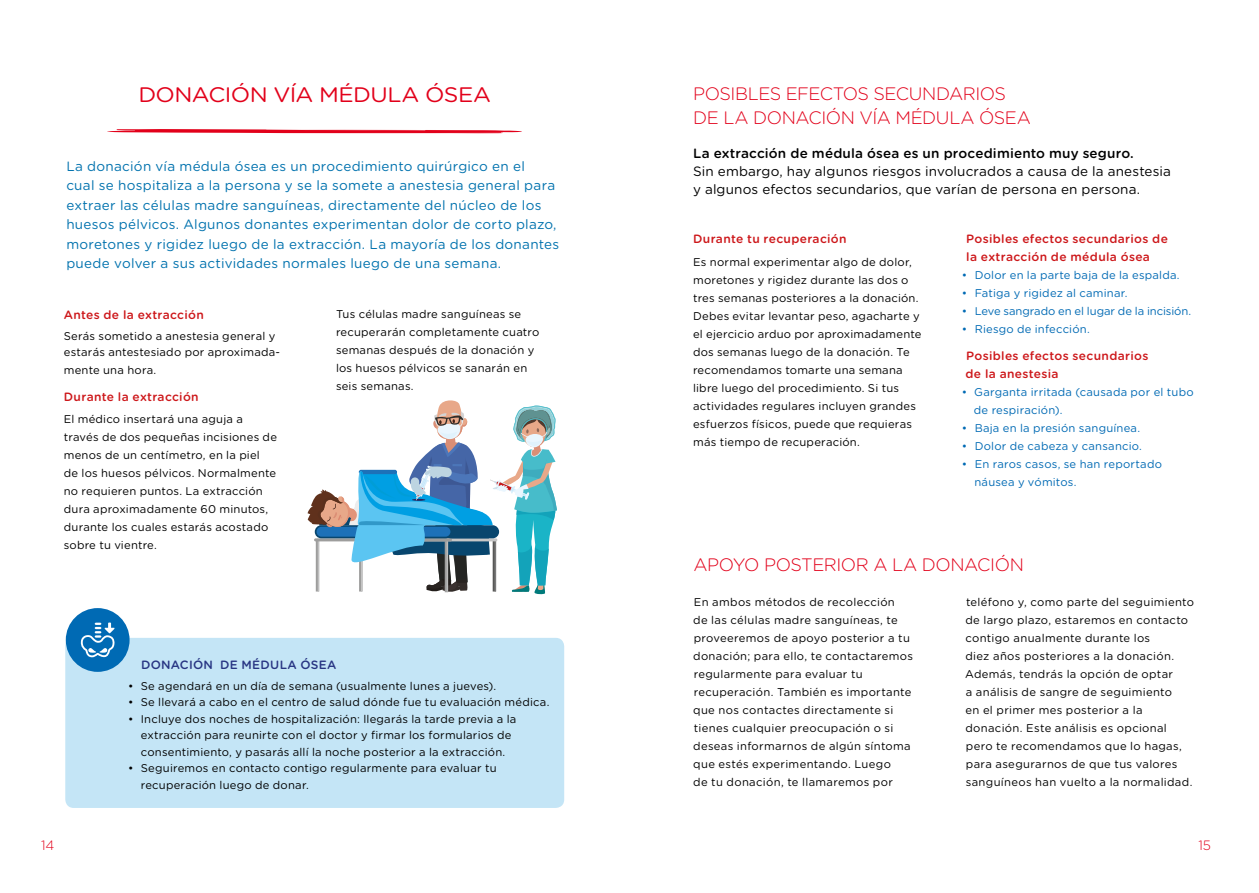
<style>
.page{position:relative;width:1259px;height:893px;background:#fff}
.page>*{position:absolute;margin:0;border:0;box-sizing:border-box;transform-origin:0 0}
.t1{font:21px "Gotham Rounded";letter-spacing:-.025em;color:#e2001a;scale:1.09 1}
.t2{font:300 18px/24px "Gotham Rounded";letter-spacing:-.025em;color:#e2001a}
.t3{font:13.5px/19.5px "Gotham Rounded";letter-spacing:.02em;color:#0072ae}
.t4{font:13.5px/18px "Gotham Rounded";letter-spacing:.01em;color:#000}
.t5{font:500 13.5px "Gotham Rounded";letter-spacing:.015em;color:#000}
.t6{font:300 13.5px "Gotham Rounded";color:#e2001a}
.t7{font:500 12px/18px "Gotham Rounded";letter-spacing:.025em;color:#cd171a}
.t8{font:500 12px "Gotham Rounded";letter-spacing:.02em;color:#283583}
.t9{font:11.25px/18px "Gotham Rounded";letter-spacing:.02em;color:#000}
.t10{font:11.25px/18px "Gotham Rounded";letter-spacing:.015em;color:#006ab4}
.t11{font:11.25px "Gotham Rounded";letter-spacing:-.005em;color:#006ab4}
</style>
<div class="page">
<div style="left:65px;top:638px;width:499px;height:170px;background:#c4e5f6;border-radius:9px"></div>
<svg style="left:307px;top:400px;width:250px;height:195px"></svg>
<svg style="left:107px;top:129px;width:415px;height:4px"></svg>
<div style="left:66px;top:608px;width:64px;height:64px;background:#006ab4;border-radius:50%"></div>
<svg style="left:80px;top:622px;width:35px;height:35px"></svg>
<h1 class="t1" style="left:138px;top:80px;width:325px">DONACIÓN VÍA MÉDULA ÓSEA</h1>
<p class="t3" style="left:66px;top:155px;width:494px">La donación vía médula ósea es un procedimiento quirúrgico en el<br>cual se hospitaliza a la persona y se la somete a anestesia general para extraer las células madre sanguíneas, directamente del núcleo de los huesos pélvicos. Algunos donantes experimentan dolor de corto plazo, moretones y rigidez luego de la extracción. La mayoría de los donantes puede volver a sus actividades normales luego de una semana.</p>
<p class="t7" style="left:64px;top:305px;width:142px">Antes de la extracción</p>
<p class="t9" style="left:64px;top:327px;width:218px;line-height:16.5px">Serás sometido a anestesia general y estarás antestesiado por aproximada-</p>
<p class="t9" style="left:64px;top:361px;width:94px">mente una hora.</p>
<p class="t7" style="left:64px;top:387px;width:136px">Durante la extracción</p>
<p class="t9" style="left:64px;top:409px;width:215px">El médico insertará una aguja a través de dos pequeñas incisiones de menos de un centímetro, en la piel de los huesos pélvicos. Normalmente no requieren puntos. La extracción dura aproximadamente 60 minutos, durante los cuales estarás acostado sobre tu vientre.</p>
<p class="t9" style="left:336px;top:305px;width:205px">Tus células madre sanguíneas se recuperarán completamente cuatro semanas después de la donación y los huesos pélvicos se sanarán en seis semanas.</p>
<p class="t8" style="left:141px;top:656px;width:197px">DONACIÓN DE MÉDULA ÓSEA</p>
<p class="t9" style="left:128px;top:676px;width:370px">• Se agendará en un día de semana (usualmente lunes a jueves).</p>
<p class="t9" style="left:128px;top:693px;width:423px">• Se llevará a cabo en el centro de salud dónde fue tu evaluación médica.</p>
<p class="t9" style="left:141px;top:710px;width:377px;line-height:16.5px;text-indent:-13px">• Incluye dos noches de hospitalización: llegarás la tarde previa a la extracción para reunirte con el doctor y firmar los formularios de consentimiento, y pasarás allí la noche posterior a la extracción.</p>
<p class="t9" style="left:141px;top:759px;width:357px;line-height:16.5px;text-indent:-13px">• Seguiremos en contacto contigo regularmente para evaluar tu recuperación luego de donar.</p>
<h2 class="t2" style="left:693px;top:81px;width:339px">POSIBLES EFECTOS SECUNDARIOS<br>DE LA DONACIÓN VÍA MÉDULA ÓSEA</h2>
<p class="t5" style="left:693px;top:144px;width:442px">La extracción de médula ósea es un procedimiento muy seguro.</p>
<p class="t4" style="left:693px;top:162px;width:479px">Sin embargo, hay algunos riesgos involucrados a causa de la anestesia y algunos efectos secundarios, que varían de persona en persona.</p>
<p class="t7" style="left:693px;top:230px;width:155px">Durante tu recuperación</p>
<p class="t9" style="left:693px;top:252px;width:230px">Es normal experimentar algo de dolor, moretones y rigidez durante las dos o tres semanas posteriores a la donación.<br>Debes evitar levantar peso, agacharte y el ejercicio arduo por aproximadamente dos semanas luego de la donación. Te recomendamos tomarte una semana libre luego del procedimiento. Si tus actividades regulares incluyen grandes esfuerzos físicos, puede que requieras más tiempo de recuperación.</p>
<p class="t7" style="left:966px;top:230px;width:203px">Posibles efectos secundarios de la extracción de médula ósea</p>
<p class="t10" style="left:962px;top:266px;width:219px">• Dolor en la parte baja de la espalda.</p>
<p class="t10" style="left:962px;top:284px;width:167px">• Fatiga y rigidez al caminar.</p>
<p class="t11" style="left:962px;top:304px;width:231px">• Leve sangrado en el lugar de la incisión.</p>
<p class="t10" style="left:962px;top:320px;width:129px">• Riesgo de infección.</p>
<p class="t7" style="left:965px;top:346px;width:184px">Posibles efectos secundarios de la anestesia</p>
<p class="t10" style="left:974px;top:382px;width:221px;text-indent:-12px">• Garganta irritada (causada por el tubo de respiración).</p>
<p class="t10" style="left:962px;top:418px;width:180px">• Baja en la presión sanguínea.</p>
<p class="t10" style="left:962px;top:436px;width:181px">• Dolor de cabeza y cansancio.</p>
<p class="t10" style="left:974px;top:454px;width:189px;text-indent:-12px">• En raros casos, se han reportado náusea y vómitos.</p>
<h2 class="t2" style="left:693px;top:552px;width:332px">APOYO POSTERIOR A LA DONACIÓN</h2>
<p class="t9" style="left:693px;top:593px;width:221px">En ambos métodos de recolección<br>de las células madre sanguíneas, te proveeremos de apoyo posterior a tu donación; para ello, te contactaremos regularmente para evaluar tu recuperación. También es importante que nos contactes directamente si tienes cualquier preocupación o si deseas informarnos de algún síntoma que estés experimentando. Luego<br>de tu donación, te llamaremos por</p>
<p class="t9" style="left:965px;top:593px;width:231px">teléfono y, como parte del seguimiento de largo plazo, estaremos en contacto contigo anualmente durante los<br>diez años posteriores a la donación.<br>Además, tendrás la opción de optar<br>a análisis de sangre de seguimiento<br>en el primer mes posterior a la donación. Este análisis es opcional pero te recomendamos que lo hagas, para asegurarnos de que tus valores sanguíneos han vuelto a la normalidad.</p>
<p class="t6" style="left:41px;top:837px;width:15px">14</p>
<p class="t6" style="left:1198px;top:837px;width:14px">15</p>
</div>
